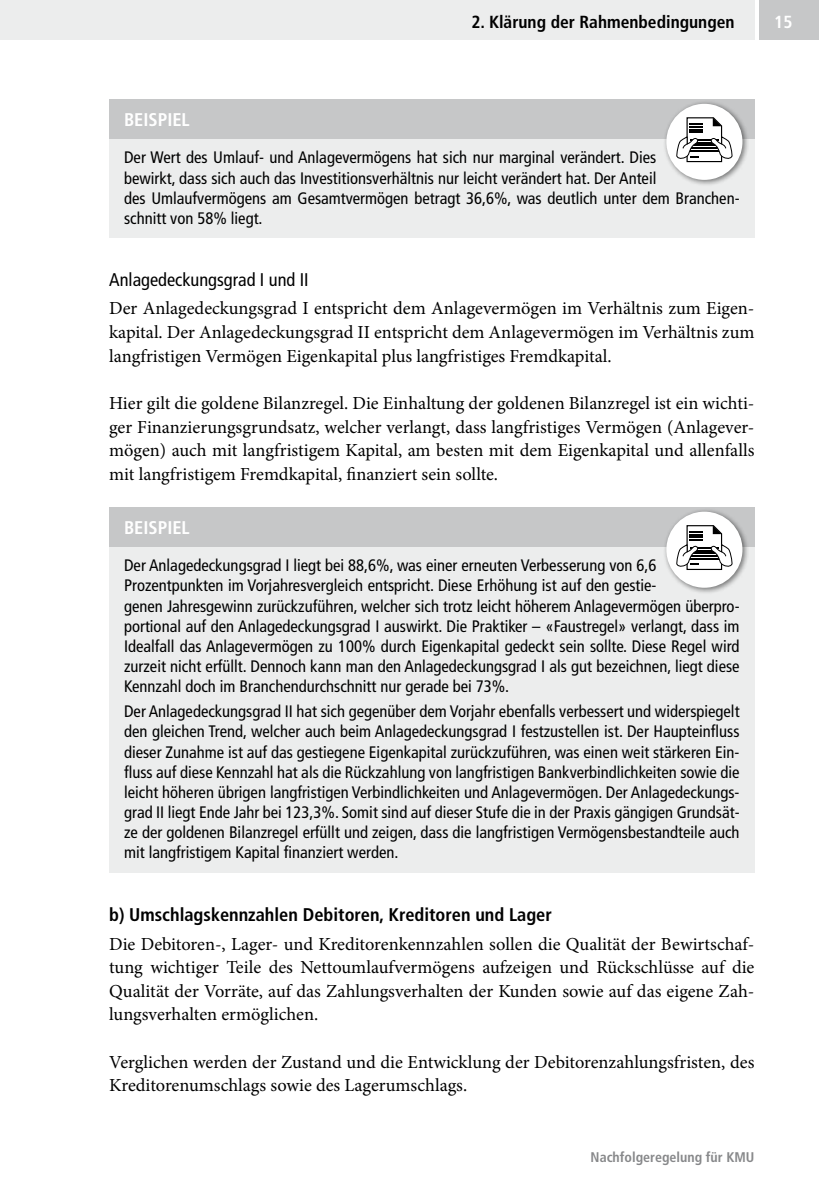
<style>
.page{position:relative;width:819px;height:1191px;background:#fff}
.page>*{position:absolute;margin:0;border:0;box-sizing:border-box;transform-origin:0 0}
.t1{font:18.38px/23.6px "Minion Pro";color:#000;text-align:justify}
.t2{font:700 condensed 18.38px "Frutiger";color:#000}
.t3{font:condensed 18.38px "Frutiger";color:#000}
.t4{font:700 condensed 18.38px "Frutiger";color:#fff}
.t5{font:700 condensed 17.5px "Frutiger";color:#000}
.t6{font:700 condensed 17.5px "Frutiger";color:#fff}
.t7{font:condensed 16.62px/20.1px "Frutiger";color:#000}
.t8{font:700 condensed 14px "Frutiger";color:#87888a}
</style>
<div class="page">
<div style="left:759px;top:0;width:60px;height:40px;background:#c6c7c8"></div>
<div style="left:0;top:0;width:754px;height:40px;background:#eceded"></div>
<div style="left:109px;top:138px;width:645px;height:100px;background:#eceded"></div>
<div style="left:109px;top:99px;width:645px;height:40px;background:#c6c7c8"></div>
<div style="left:662px;top:100px;width:87px;height:87px;background:#000;opacity:.5"></div>
<div style="left:666px;top:104px;width:76px;height:76px;background:#fff;border-radius:50%"></div>
<svg style="left:675px;top:116px;width:58px;height:47px"></svg>
<div style="left:109px;top:546px;width:645px;height:327px;background:#eceded"></div>
<div style="left:109px;top:507px;width:645px;height:40px;background:#c6c7c8"></div>
<div style="left:662px;top:508px;width:87px;height:87px;background:#000;opacity:.5"></div>
<div style="left:666px;top:511px;width:76px;height:77px;background:#fff;border-radius:50%"></div>
<svg style="left:675px;top:524px;width:58px;height:46px"></svg>
<p class="t4" style="left:124px;top:109px;width:67px">BEISPIEL</p>
<p class="t5" style="left:471px;top:12px;width:265px">2. Klärung der Rahmenbedingungen</p>
<p class="t6" style="left:774px;top:12px;width:20px">15</p>
<p class="t7" style="left:124px;top:148px;width:617px">Der Wert des Umlauf- und Anlagevermögens hat sich nur marginal verändert. Dies<br>bewirkt, dass sich auch das Investitionsverhältnis nur leicht verändert hat. Der Anteil<br>des Umlaufvermögens am Gesamtvermögen betragt 36,6%, was deutlich unter dem Branchen&shy;schnitt von 58% liegt.</p>
<p class="t3" style="left:109px;top:269px;width:201px">Anlagedeckungsgrad I und II</p>
<p class="t1" style="left:109px;top:297px;width:646px">Der Anlagedeckungsgrad I entspricht dem Anlagevermögen im Verhältnis zum Eigen&shy;kapital. Der Anlagedeckungsgrad II entspricht dem Anlagevermögen im Verhältnis zum langfristigen Vermögen Eigenkapital plus langfristiges Fremdkapital.</p>
<p class="t1" style="left:109px;top:391px;width:646px">Hier gilt die goldene Bilanzregel. Die Einhaltung der goldenen Bilanzregel ist ein wichti&shy;ger Finanzierungsgrundsatz, welcher verlangt, dass langfristiges Vermögen (Anlagever&shy;mögen) auch mit langfristigem Kapital, am besten mit dem Eigenkapital und allenfalls mit langfristigem Fremdkapital, finanziert sein sollte.</p>
<p class="t4" style="left:124px;top:516px;width:67px">BEISPIEL</p>
<p class="t7" style="left:124px;top:555px;width:617px">Der Anlagedeckungsgrad I liegt bei 88,6%, was einer erneuten Verbesserung von 6,6<br>Prozentpunkten im Vorjahresvergleich entspricht. Diese Erhöhung ist auf den gestie-<br>genen Jahresgewinn zurückzuführen, welcher sich trotz leicht höherem Anlagevermögen überpro&shy;portional auf den Anlagedeckungsgrad I auswirkt. Die Praktiker – «Faustregel» verlangt, dass im Idealfall das Anlagevermögen zu 100% durch Eigenkapital gedeckt sein sollte. Diese Regel wird zurzeit nicht erfüllt. Dennoch kann man den Anlagedeckungsgrad I als gut bezeichnen, liegt diese Kennzahl doch im Branchendurchschnitt nur gerade bei 73%.</p>
<p class="t7" style="left:124px;top:701px;width:617px;text-align:justify">Der Anlagedeckungsgrad II hat sich gegenüber dem Vorjahr ebenfalls verbessert und widerspiegelt den gleichen Trend, welcher auch beim Anlagedeckungsgrad I festzustellen ist. Der Haupteinfluss dieser Zunahme ist auf das gestiegene Eigenkapital zurückzuführen, was einen weit stärkeren Ein&shy;fluss auf diese Kennzahl hat als die Rückzahlung von langfristigen Bankverbindlichkeiten sowie die leicht höheren übrigen langfristigen Verbindlichkeiten und Anlagevermögen. Der Anlagedeckungs&shy;grad II liegt Ende Jahr bei 123,3%. Somit sind auf dieser Stufe die in der Praxis gängigen Grundsät&shy;ze der goldenen Bilanzregel erfüllt und zeigen, dass die langfristigen Vermögensbestandteile auch mit langfristigem Kapital finanziert werden.</p>
<p class="t2" style="left:109px;top:903px;width:444px">b) Umschlagskennzahlen Debitoren, Kreditoren und Lager</p>
<p class="t1" style="left:109px;top:932px;width:646px">Die Debitoren-, Lager- und Kreditorenkennzahlen sollen die Qualität der Bewirtschaf&shy;tung wichtiger Teile des Nettoumlaufvermögens aufzeigen und Rückschlüsse auf die Qualität der Vorräte, auf das Zahlungsverhalten der Kunden sowie auf das eigene Zah&shy;lungsverhalten ermöglichen.</p>
<p class="t1" style="left:109px;top:1050px;width:646px">Verglichen werden der Zustand und die Entwicklung der Debitorenzahlungsfristen, des<br>Kreditorenumschlags sowie des Lagerumschlags.</p>
<p class="t8" style="left:590px;top:1148px;width:165px">Nachfolgeregelung für KMU</p>
</div>
